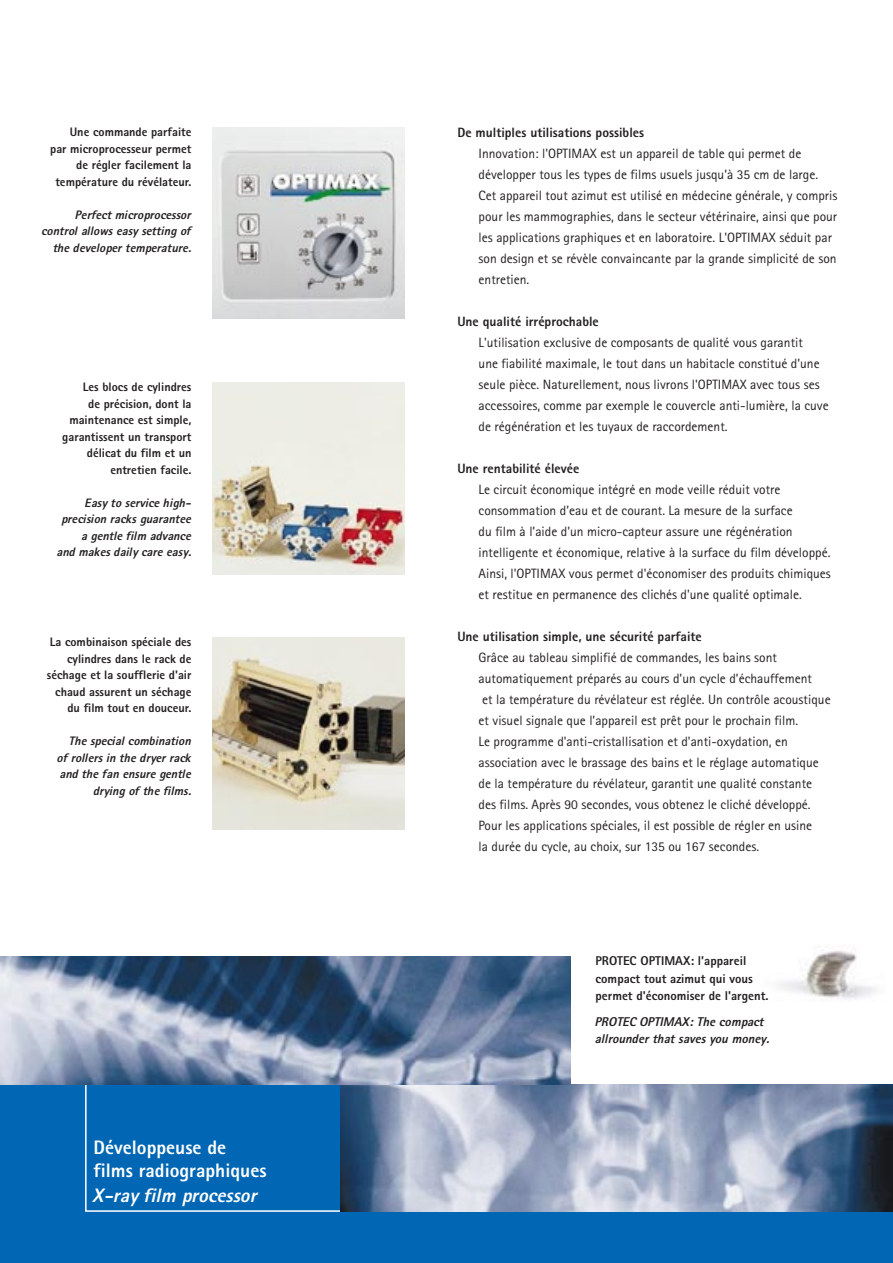
<style>
.page{position:relative;width:893px;height:1263px;background:#fff}
.page>*{position:absolute;margin:0;border:0;box-sizing:border-box;transform-origin:0 0}
.t1{font:800 19.5px/23.4px "Rotis Sans Serif";color:#fff}
.t2{font:italic 800 19.5px "Rotis Sans Serif";color:#fff}
.t3{font:13.5px/21px "Rotis Sans Serif";color:#231f20}
.t4{font:800 13.5px "Rotis Sans Serif";color:#231f20}
.t5{font:800 12.75px/17.2px "Rotis Sans Serif";color:#231f20}
.t6{font:italic 800 12.75px/17.2px "Rotis Sans Serif";color:#231f20}
.t7{font:800 12.3px/16.5px "Rotis Sans Serif";color:#231f20;text-align:right}
.t8{font:italic 800 12.3px/16.5px "Rotis Sans Serif";color:#231f20;text-align:right}
</style>
<div class="page">
<img style="left:779px;top:950px;width:97px;height:49px">
<div style="left:0;top:1084px;width:892px;height:179px;background:#0166b3"></div>
<img style="left:213px;top:128px;width:191px;height:191px">
<img style="left:213px;top:383px;width:191px;height:191px">
<img style="left:213px;top:638px;width:191px;height:191px">
<div style="left:85px;top:1080px;width:259px;height:132px;border:2px solid #fff"></div>
<img style="left:340px;top:1084px;width:552px;height:128px">
<img style="left:0;top:957px;width:570px;height:127px">
<p class="t7" style="left:50px;top:125px;width:143px">Une commande parfaite<br>par microprocesseur permet de régler facilement la température du révélateur.</p>
<p class="t8" style="left:42px;top:207px;width:151px">Perfect microprocessor control allows easy setting of the developer temperature.</p>
<p class="t7" style="left:62px;top:380px;width:131px">Les blocs de cylindres<br>de précision, dont la maintenance est simple, garantissent un transport délicat du film et un entretien facile.</p>
<p class="t8" style="left:57px;top:495px;width:136px">Easy to service high&shy;precision racks guarantee a gentle film advance<br>and makes daily care easy.</p>
<p class="t7" style="left:47px;top:635px;width:146px">La combinaison spéciale des cylindres dans le rack de séchage et la soufflerie d'air chaud assurent un séchage du film tout en douceur.</p>
<p class="t8" style="left:57px;top:734px;width:136px">The special combination of rollers in the dryer rack and the fan ensure gentle drying of the films.</p>
<h1 class="t1" style="left:94px;top:1137px;width:174px">Développeuse de films radiographiques</h1>
<h1 class="t2" style="left:94px;top:1188px;width:165px">X-ray film processor</h1>
<p class="t4" style="left:457px;top:128px;width:188px">De multiples utilisations possibles</p>
<p class="t3" style="left:478px;top:144px;width:360px">Innovation: l'OPTIMAX est un appareil de table qui permet de développer tous les types de films usuels jusqu’à 35 cm de large.<br>Cet appareil tout azimut est utilisé en médecine générale, y compris pour les mammographies, dans le secteur vétérinaire, ainsi que pour les applications graphiques et en laboratoire. L'OPTIMAX séduit par son design et se révèle convaincante par la grande simplicité de son entretien.</p>
<p class="t4" style="left:457px;top:317px;width:143px">Une qualité irréprochable</p>
<p class="t3" style="left:478px;top:333px;width:351px">L'utilisation exclusive de composants de qualité vous garantit<br>une fiabilité maximale, le tout dans un habitacle constitué d’une seule pièce. Naturellement, nous livrons l'OPTIMAX avec tous ses accessoires, comme par exemple le couvercle anti-lumière, la cuve de régénération et les tuyaux de raccordement.</p>
<p class="t4" style="left:457px;top:464px;width:123px">Une rentabilité élevée</p>
<p class="t3" style="left:478px;top:480px;width:354px">Le circuit économique intégré en mode veille réduit votre consommation d’eau et de courant. La mesure de la surface<br>du film à l’aide d'un micro-capteur assure une régénération intelligente et économique, relative à la surface du film développé.<br>Ainsi, l'OPTIMAX vous permet d'économiser des produits chimiques et restitue en permanence des clichés d'une qualité optimale.</p>
<p class="t4" style="left:457px;top:632px;width:246px">Une utilisation simple, une sécurité parfaite</p>
<p class="t3" style="left:478px;top:648px;width:353px">Grâce au tableau simplifié de commandes, les bains sont automatiquement préparés au cours d’un cycle d’échauffement<br>et la température du révélateur est réglée. Un contrôle acoustique et visuel signale que l’appareil est prêt pour le prochain film.<br>Le programme d'anti-cristallisation et d'anti-oxydation, en association avec le brassage des bains et le réglage automatique de la température du révélateur, garantit une qualité constante des films. Après 90 secondes, vous obtenez le cliché développé.<br>Pour les applications spéciales, il est possible de régler en usine<br>la durée du cycle, au choix, sur 135 ou 167 secondes.</p>
<p class="t5" style="left:595px;top:954px;width:174px">PROTEC OPTIMAX: l’appareil compact tout azimut qui vous permet d'économiser de l'argent.</p>
<p class="t6" style="left:595px;top:1014px;width:175px">PROTEC OPTIMAX: The compact allrounder that saves you money.</p>
</div>
